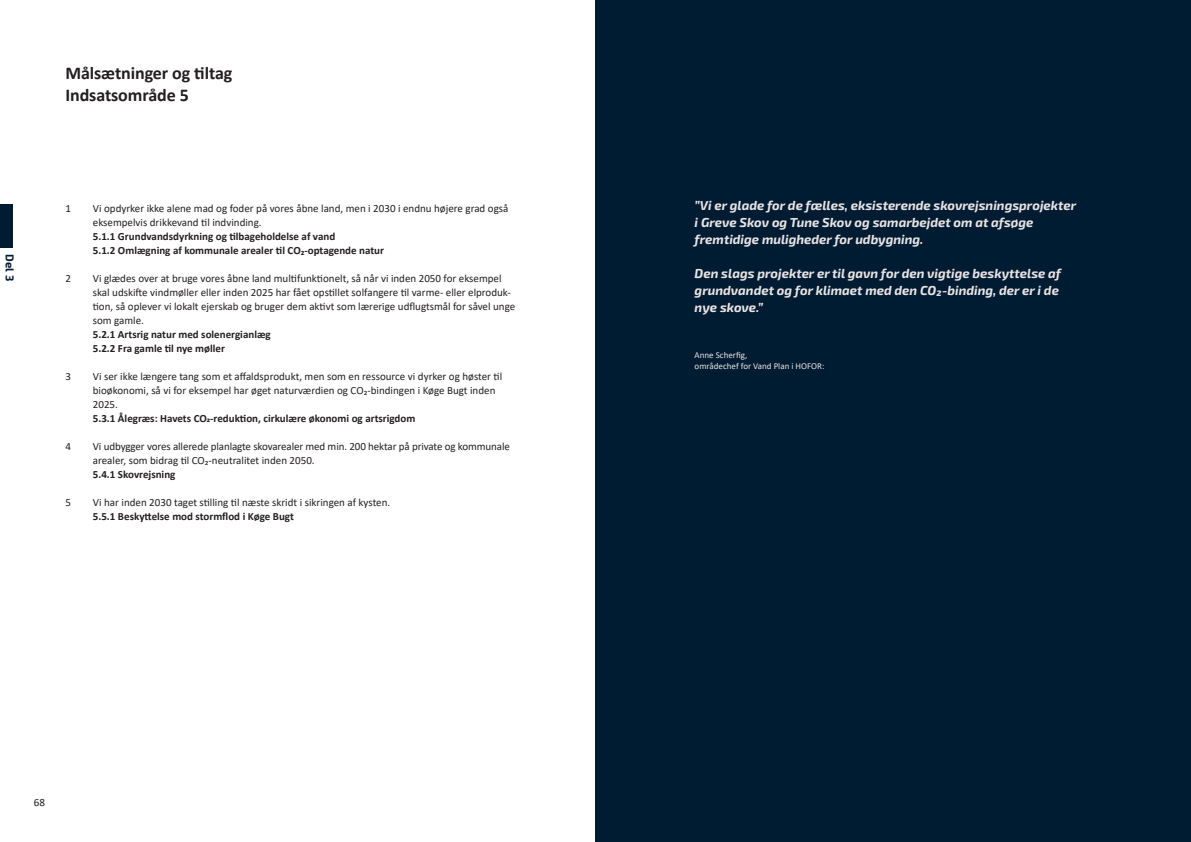
<style>
.page{position:relative;width:1191px;height:842px;background:#fff}
.page>*{position:absolute;margin:0;border:0;box-sizing:border-box;transform-origin:0 0}
.t1{font:700 18px/22px "Calibri";letter-spacing:-.005em;color:#231f20}
.t2{font:italic 700 13px/17px "Exo 2";color:#eae3e3}
.t3{font:700 11.3px "Exo 2";color:#001c33}
.t4{font:11px/14px "Calibri";color:#231f20}
.t5{font:700 11px/14px "Calibri";color:#231f20}
.t6{font:9px/10.8px "Calibri";color:#eae3e3}
</style>
<div class="page">
<div style="left:0;top:205px;width:12px;height:43px;background:#001c33"></div>
<div style="left:595px;top:0;width:596px;height:842px;background:#001c33"></div>
<p class="t3" style="left:18px;top:254px;width:29px;rotate:90deg">Del 3</p>
<h1 class="t1" style="left:65px;top:61px;width:168px">Målsætninger og tiltag<br>Indsatsområde 5</h1>
<p class="t4" style="left:65px;top:201px;width:7px">1</p>
<p class="t4" style="left:65px;top:271px;width:7px">2</p>
<p class="t4" style="left:65px;top:369px;width:7px">3</p>
<p class="t4" style="left:65px;top:439px;width:7px">4</p>
<p class="t4" style="left:65px;top:495px;width:7px">5</p>
<p class="t4" style="left:93px;top:201px;width:417px">Vi opdyrker ikke alene mad og foder på vores åbne land, men i 2030 i endnu højere grad også eksempelvis drikkevand til indvinding.</p>
<p class="t5" style="left:93px;top:229px;width:293px">5.1.1 Grundvandsdyrkning og tilbageholdelse af vand<br>5.1.2 Omlægning af kommunale arealer til CO₂-optagende natur</p>
<p class="t4" style="left:93px;top:271px;width:424px">Vi glædes over at bruge vores åbne land multifunktionelt, så når vi inden 2050 for eksempel skal udskifte vindmøller eller inden 2025 har fået opstillet solfangere til varme- eller elproduk&shy;tion, så oplever vi lokalt ejerskab og bruger dem aktivt som lærerige udflugtsmål for såvel unge som gamle.</p>
<p class="t5" style="left:93px;top:327px;width:179px">5.2.1 Artsrig natur med solenergianlæg<br>5.2.2 Fra gamle til nye møller</p>
<p class="t4" style="left:93px;top:369px;width:411px">Vi ser ikke længere tang som et affaldsprodukt, men som en ressource vi dyrker og høster til bioøkonomi, så vi for eksempel har øget naturværdien og CO₂-bindingen i Køge Bugt inden<br>2025.</p>
<p class="t5" style="left:93px;top:411px;width:324px">5.3.1 Ålegræs: Havets CO2-reduktion, cirkulære økonomi og artsrigdom</p>
<p class="t4" style="left:93px;top:439px;width:418px">Vi udbygger vores allerede planlagte skovarealer med min. 200 hektar på private og kommunale arealer, som bidrag til CO₂-neutralitet inden 2050.</p>
<p class="t5" style="left:93px;top:467px;width:84px">5.4.1 Skovrejsning</p>
<p class="t4" style="left:93px;top:495px;width:299px">Vi har inden 2030 taget stilling til næste skridt i sikringen af kysten.</p>
<p class="t5" style="left:93px;top:509px;width:202px">5.5.1 Beskyttelse mod stormflod i Køge Bugt</p>
<p class="t4" style="left:34px;top:795px;width:13px">68</p>
<p class="t2" style="left:694px;top:196px;width:383px">”Vi er glade for de fælles, eksisterende skovrejsningsprojekter i Greve Skov og Tune Skov og samarbejdet om at afsøge fremtidige muligheder for udbygning.</p>
<p class="t2" style="left:694px;top:264px;width:368px">Den slags projekter er til gavn for den vigtige beskyttelse af grundvandet og for klimaet med den CO2-binding, der er i de nye skove.”</p>
<p class="t6" style="left:694px;top:350px;width:131px">Anne Scherfig,<br>områdechef for Vand Plan i HOFOR:</p>
</div>
